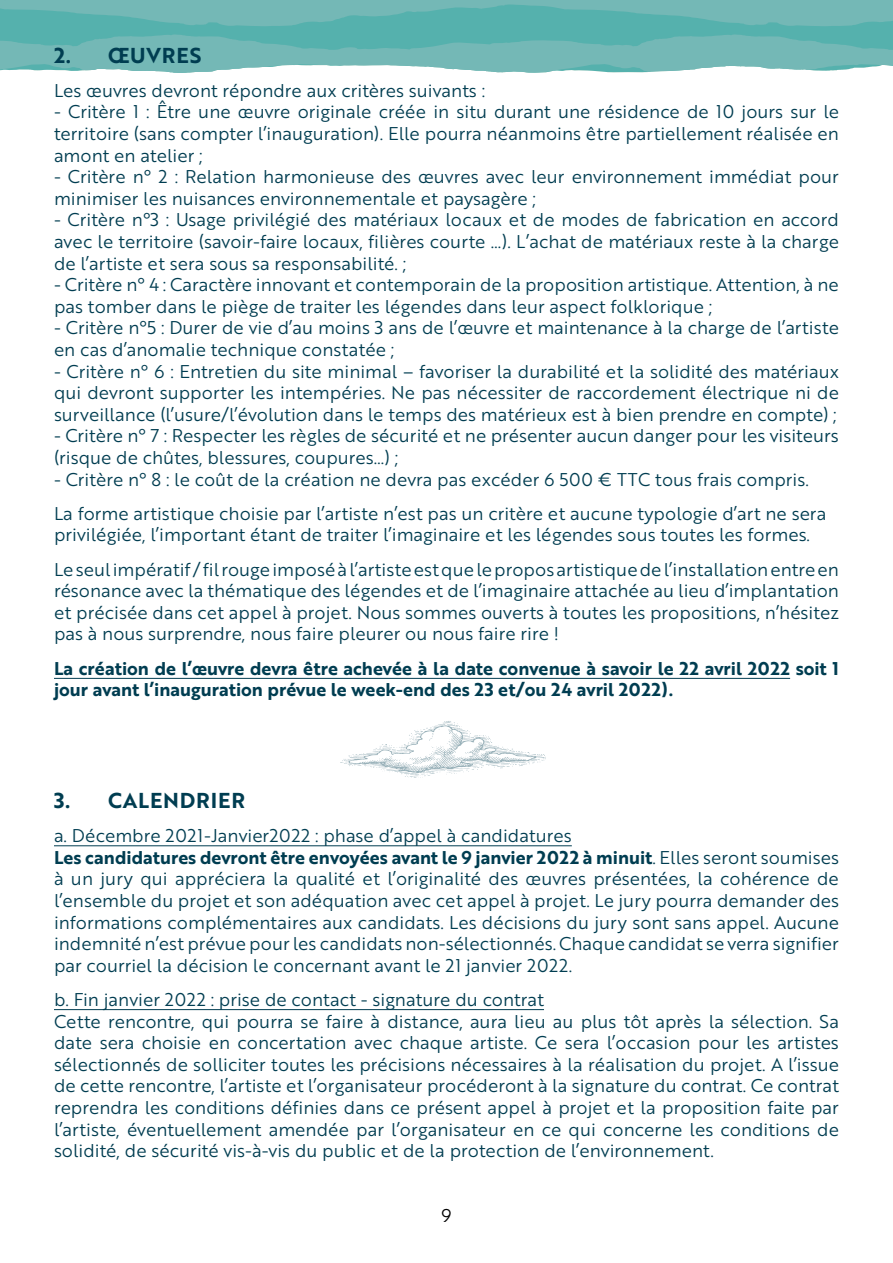
<style>
.page{position:relative;width:893px;height:1263px;background:#fff}
.page>*{position:absolute;margin:0;border:0;box-sizing:border-box;transform-origin:0 0}
.t1{font:21px "Brother 1816 Bold";letter-spacing:.04em;color:#003d51}
.t2{font:18px/21.6px "Brother 1816 Book";color:#003d51}
.t3{font:18px/21.6px "Brother 1816 Bold";color:#003d51}
.t4{font:18px "Brother 1816 Book";color:#000}
.s1{font-family:"Brother 1816 Book"}
</style>
<div class="page">
<svg style="left:226px;top:0;width:667px;height:73px;background:#70b9b6"></svg>
<svg style="left:0;top:0;width:226px;height:73px;background:#6eb7b5"></svg>
<hr style="left:54px;top:678px;width:736px;height:1px;background:#003d51">
<hr style="left:54px;top:845px;width:518px;height:1px;background:#003d51">
<hr style="left:54px;top:1009px;width:490px;height:1px;background:#003d51">
<svg style="left:340px;top:721px;width:206px;height:57px"></svg>
<p class="t1" style="left:54px;top:39px;width:122px">2. œuvres</p>
<p class="t2" style="left:54px;top:79px;width:433px">Les œuvres devront répondre aux critères suivants :</p>
<p class="t2" style="left:54px;top:100px;width:786px;text-align:justify">- Critère 1 : Être une œuvre originale créée in situ durant une résidence de 10 jours sur le territoire (sans compter l’inauguration). Elle pourra néanmoins être partiellement réalisée en amont en atelier ;</p>
<p class="t2" style="left:54px;top:165px;width:786px">- Critère n° 2 : Relation harmonieuse des œuvres avec leur environnement immédiat pour minimiser les nuisances environnementale et paysagère ;</p>
<p class="t2" style="left:54px;top:208px;width:786px;text-align:justify">- Critère n°3 : Usage privilégié des matériaux locaux et de modes de fabrication en accord avec le territoire (savoir-faire locaux, filières courte …). L’achat de matériaux reste à la charge de l’artiste et sera sous sa responsabilité. ;</p>
<p class="t2" style="left:54px;top:273px;width:786px">- Critère n° 4 : Caractère innovant et contemporain de la proposition artistique. Attention, à ne pas tomber dans le piège de traiter les légendes dans leur aspect folklorique ;</p>
<p class="t2" style="left:54px;top:316px;width:786px">- Critère n°5 : Durer de vie d’au moins 3 ans de l’œuvre et maintenance à la charge de l’artiste en cas d’anomalie technique constatée ;</p>
<p class="t2" style="left:54px;top:360px;width:786px;text-align:justify">- Critère n° 6 : Entretien du site minimal – favoriser la durabilité et la solidité des matériaux qui devront supporter les intempéries. Ne pas nécessiter de raccordement électrique ni de surveillance (l’usure/l’évolution dans le temps des matérieux est à bien prendre en compte) ;</p>
<p class="t2" style="left:54px;top:424px;width:786px">- Critère n° 7 : Respecter les règles de sécurité et ne présenter aucun danger pour les visiteurs (risque de chûtes, blessures, coupures…) ;</p>
<p class="t2" style="left:54px;top:468px;width:575px">- Critère n° 8 : le coût de la création ne devra pas excéder 6 500 € TTC</p>
<p class="t2" style="left:54px;top:461px;width:774px;line-height:34.2px;text-indent:601px">tous frais compris.<br>La forme artistique choisie par l’artiste n’est pas un critère et aucune typologie d’art ne sera</p>
<p class="t2" style="left:54px;top:517px;width:786px;line-height:34.2px">privilégiée, l’important étant de traiter l’imaginaire et les légendes sous toutes les formes.<br>Le seul impératif / fil rouge imposé à l’artiste est que le propos artistique de l’installation entre en</p>
<p class="t2" style="left:54px;top:579px;width:786px;text-align:justify">résonance avec la thématique des légendes et de l’imaginaire attachée au lieu d’implantation et précisée dans cet appel à projet. Nous sommes ouverts à toutes les propositions, n’hésitez pas à nous surprendre, nous faire pleurer ou nous faire rire !</p>
<p class="t3" style="left:54px;top:657px;width:786px">La création de l’œuvre devra être achevée à la date convenue à savoir le 22 avril 2022 soit 1 jour avant l’inauguration prévue le week-end des 23 et/ou 24 avril 2022).</p>
<p class="t1" style="left:54px;top:784px;width:84px">3. Calendrier</p>
<p class="t2" style="left:54px;top:824px;width:519px">a. Décembre 2021-Janvier2022 : phase d’appel à candidatures</p>
<p class="t3" style="left:54px;top:846px;width:786px">Les candidatures devront être envoyées avant le 9 janvier 2022 à minuit<span class="s1">. Elles seront soumises</span></p>
<p class="t2" style="left:54px;top:867px;width:787px;text-align:justify">à un jury qui appréciera la qualité et l’originalité des œuvres présentées, la cohérence de l’ensemble du projet et son adéquation avec cet appel à projet. Le jury pourra demander des informations complémentaires aux candidats. Les décisions du jury sont sans appel. Aucune indemnité n’est prévue pour les candidats non-sélectionnés. Chaque candidat se verra signifier par courriel la décision le concernant avant le 21 janvier 2022.</p>
<p class="t2" style="left:54px;top:988px;width:786px">b. Fin janvier 2022 : prise de contact - signature du contrat<br>Cette rencontre, qui pourra se faire à distance, aura lieu au plus tôt après la sélection. Sa date sera choisie en concertation avec chaque artiste. Ce sera l’occasion pour les artistes sélectionnés de solliciter toutes les précisions nécessaires à la réalisation du projet. A l’issue de cette rencontre, l’artiste et l’organisateur procéderont à la signature du contrat. Ce contrat reprendra les conditions définies dans ce présent appel à projet et la proposition faite par l’artiste, éventuellement amendée par l’organisateur en ce qui concerne les conditions de solidité, de sécurité vis-à-vis du public et de la protection de l’environnement.</p>
<p class="t4" style="left:442px;top:1202px;width:11px">9</p>
</div>
